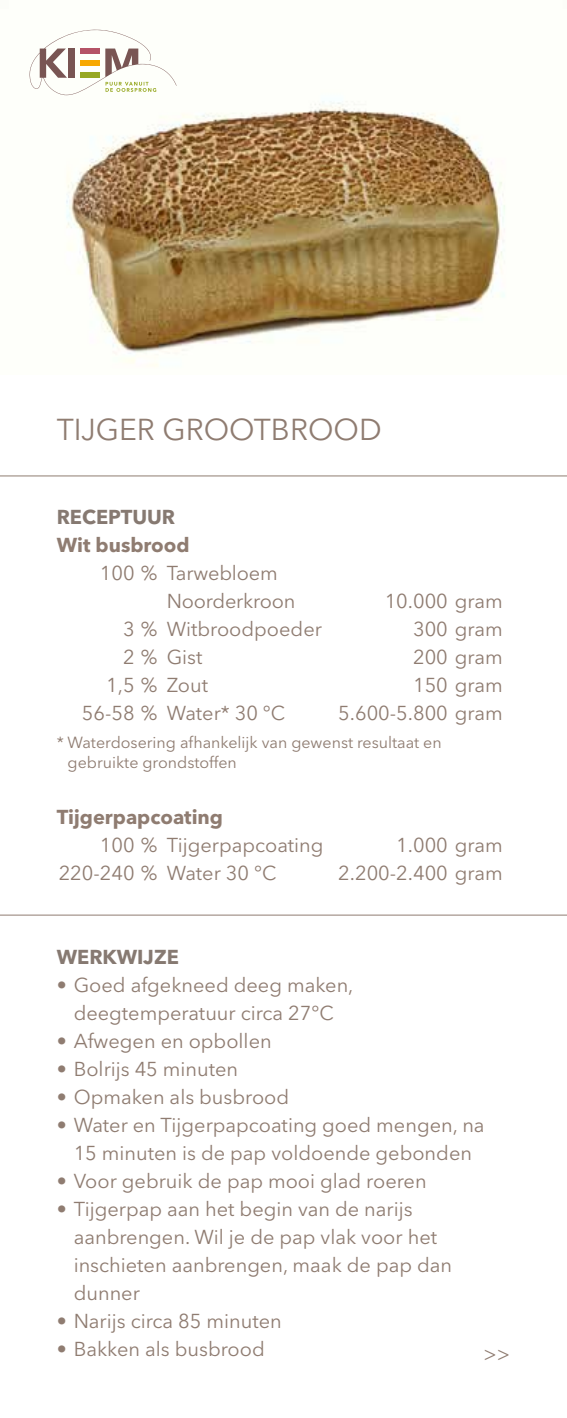
<style>
.page{position:relative;width:567px;height:1418px;background:#fff}
.page>*{position:absolute;margin:0;border:0;box-sizing:border-box;transform-origin:0 0}
.t1{font:30px "Avenir Next LT Pro";color:#8f7c71}
.t2{font:20px/28px "Avenir Next LT Pro";color:#8f7c71}
.t3{font:700 20px "Avenir Next LT Pro";color:#8f7c71}
.t4{font:700 20px "Avenir Next LT Pro";color:#867971}
.t5{font:16px/20px "Avenir Next LT Pro";color:#8f7c71}
</style>
<div class="page">
<img style="left:64px;top:95px;width:441px;height:272px">
<hr style="left:0;top:914px;width:567px;height:1px;background:#8f7c71">
<svg style="left:29px;top:29px;width:148px;height:66px"></svg>
<hr style="left:0;top:475px;width:567px;height:1px;background:#8f7c71">
<h1 class="t1" style="left:57px;top:411px;width:327px">TIJGER GROOTBROOD</h1>
<p class="t4" style="left:57px;top:504px;width:120px">RECEPTUUR</p>
<p class="t3" style="left:57px;top:532px;width:134px">Wit busbrood</p>
<p class="t2" style="left:167px;top:558px;width:130px;text-indent:-67px">100 % Tarwebloem<br>Noorderkroon</p>
<p class="t2" style="left:385px;top:586px;width:120px">10.000 gram</p>
<p class="t2" style="left:123px;top:614px;width:200px">3 % Witbroodpoeder</p>
<p class="t2" style="left:413px;top:614px;width:91px">300 gram</p>
<p class="t2" style="left:123px;top:642px;width:81px">2 % Gist</p>
<p class="t2" style="left:413px;top:642px;width:91px">200 gram</p>
<p class="t2" style="left:106px;top:670px;width:103px">1,5 % Zout</p>
<p class="t2" style="left:413px;top:670px;width:91px">150 gram</p>
<p class="t2" style="left:82px;top:698px;width:205px">56-58 % Water* 30 °C</p>
<p class="t2" style="left:338px;top:698px;width:166px">5.600-5.800 gram</p>
<p class="t5" style="left:68px;top:732px;width:376px;text-indent:-11px">* Waterdosering afhankelijk van gewenst resultaat en gebruikte grondstoffen</p>
<p class="t3" style="left:57px;top:804px;width:168px">Tijgerpapcoating</p>
<p class="t2" style="left:100px;top:830px;width:225px">100 % Tijgerpapcoating</p>
<p class="t2" style="left:396px;top:830px;width:108px">1.000 gram</p>
<p class="t2" style="left:59px;top:858px;width:219px">220-240 % Water 30 °C</p>
<p class="t2" style="left:338px;top:858px;width:166px">2.200-2.400 gram</p>
<p class="t4" style="left:57px;top:944px;width:124px">WERKWIJZE</p>
<p class="t2" style="left:57px;top:970px;width:298px;text-align:center">• Goed afgekneed deeg maken, deegtemperatuur circa 27°C</p>
<p class="t2" style="left:57px;top:1026px;width:217px">• Afwegen en opbollen</p>
<p class="t2" style="left:57px;top:1054px;width:183px">• Bolrijs 45 minuten</p>
<p class="t2" style="left:57px;top:1082px;width:234px">• Opmaken als busbrood</p>
<p class="t2" style="left:57px;top:1110px;width:429px;text-align:center">• Water en Tijgerpapcoating goed mengen, na<br>15 minuten is de pap voldoende gebonden</p>
<p class="t2" style="left:57px;top:1166px;width:371px">• Voor gebruik de pap mooi glad roeren</p>
<p class="t2" style="left:74px;top:1194px;width:380px;text-indent:-17px">• Tijgerpap aan het begin van de narijs aanbrengen. Wil je de pap vlak voor het inschieten aanbrengen, maak de pap dan dunner</p>
<p class="t2" style="left:57px;top:1306px;width:227px">• Narijs circa 85 minuten</p>
<p class="t2" style="left:57px;top:1334px;width:210px">• Bakken als busbrood</p>
<p class="t2" style="left:484px;top:1340px;width:28px">&gt;&gt;</p>
</div>
